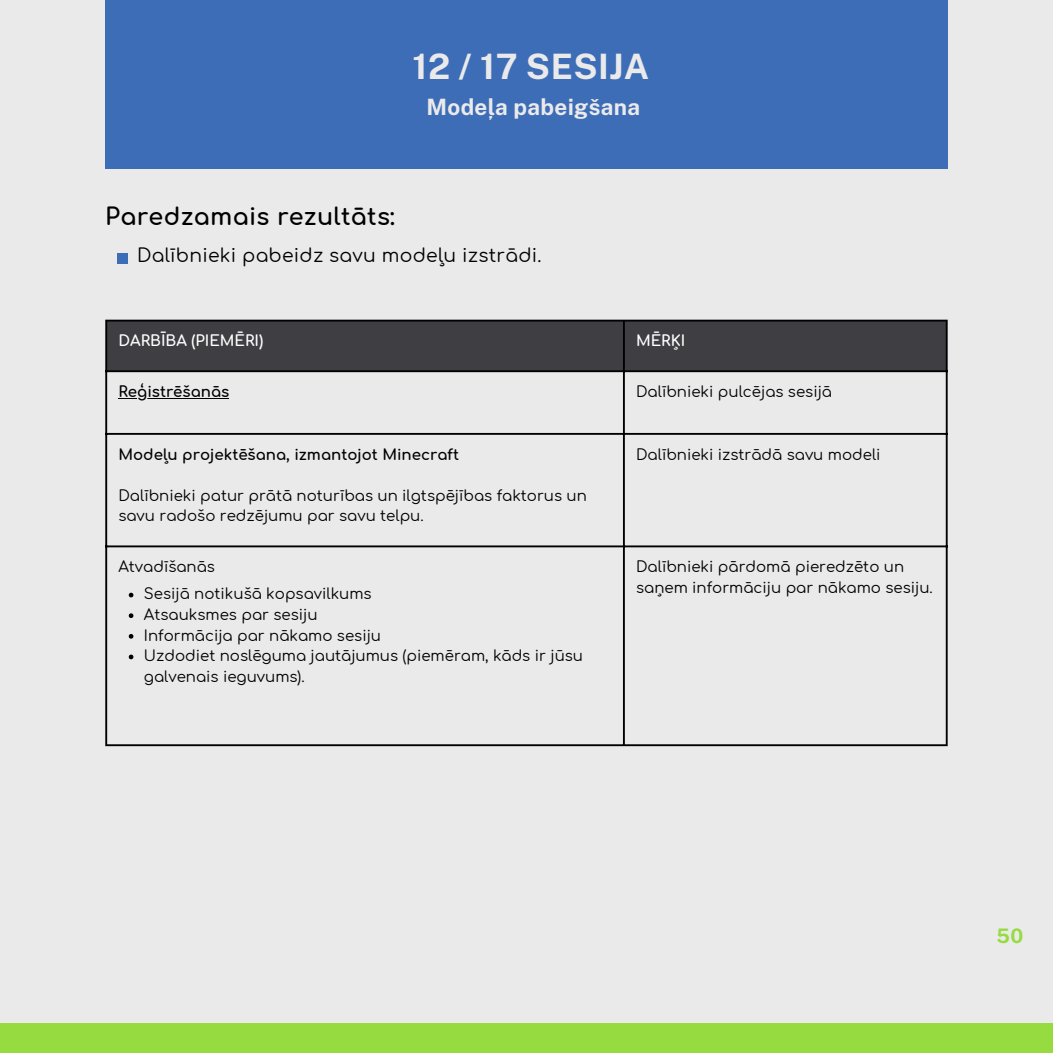
<style>
.page{position:relative;width:1053px;height:1053px;background:#fff}
.page>*{position:absolute;margin:0;border:0;box-sizing:border-box;transform-origin:0 0}
.t1{font:700 35px "Public Sans";letter-spacing:.015em;color:#eaeaeb}
.t2{font:700 23.75px "Comfortaa";letter-spacing:.015em;color:#000}
.t3{font:700 22.5px "Public Sans";letter-spacing:.015em;color:#eaeaeb}
.t4{font:700 20px "Public Sans";color:#96db3f}
.t5{font:18.75px "Comfortaa";letter-spacing:.015em;color:#000}
.t6{font:15px/20.6px "Comfortaa";color:#000}
.t7{font:700 15px "Comfortaa";color:#000}
.t8{font:700 15px "Comfortaa";color:#fff}
</style>
<div class="page">
<div style="left:0;top:0;width:1052px;height:1053px;background:#eaeaeb"></div>
<div style="left:0;top:1023px;width:1052px;height:30px;background:#96db3f"></div>
<div style="left:105px;top:0;width:842px;height:168px;background:#3e6db7"></div>
<div style="left:107px;top:321px;width:838px;height:49px;background:#3f3e43"></div>
<svg style="left:107px;top:372px;width:838px;height:372px"></svg>
<hr style="left:118px;top:398px;width:111px;height:1px;background:#000">
<svg style="left:129px;top:593px;width:4px;height:4px"></svg>
<svg style="left:129px;top:613px;width:4px;height:5px"></svg>
<svg style="left:129px;top:634px;width:4px;height:5px"></svg>
<svg style="left:129px;top:654px;width:4px;height:5px"></svg>
<hr style="left:105px;top:321px;width:2px;height:423px;background:#000">
<hr style="left:623px;top:321px;width:1px;height:423px;background:#000">
<hr style="left:945px;top:321px;width:2px;height:423px;background:#000">
<hr style="left:105px;top:320px;width:842px;height:1px;background:#000">
<hr style="left:105px;top:370px;width:842px;height:2px;background:#000">
<hr style="left:105px;top:433px;width:842px;height:2px;background:#000">
<hr style="left:105px;top:545px;width:842px;height:2px;background:#000">
<hr style="left:105px;top:744px;width:842px;height:2px;background:#000">
<div style="left:118px;top:253px;width:10px;height:11px;background:#3e6db7"></div>
<h1 class="t1" style="left:412px;top:46px;width:238px">12 / 17 SESIJA</h1>
<h3 class="t3" style="left:426px;top:93px;width:215px">Modeļa pabeigšana</h3>
<h2 class="t2" style="left:105px;top:204px;width:291px">Paredzamais rezultāts:</h2>
<p class="t5" style="left:137px;top:245px;width:406px">Dalībnieki pabeidz savu modeļu izstrādi.</p>
<p class="t8" style="left:118px;top:333px;width:146px">DARBĪBA (PIEMĒRI)</p>
<p class="t8" style="left:636px;top:333px;width:51px">MĒRĶI</p>
<p class="t7" style="left:118px;top:384px;width:112px">Reģistrēšanās</p>
<p class="t6" style="left:636px;top:382px;width:197px">Dalībnieki pulcējas sesijā</p>
<p class="t7" style="left:118px;top:446px;width:342px">Modeļu projektēšana, izmantojot Minecraft</p>
<p class="t6" style="left:118px;top:486px;width:470px">Dalībnieki patur prātā noturības un ilgtspējības faktorus un savu radošo redzējumu par savu telpu.</p>
<p class="t6" style="left:118px;top:557px;width:98px">Atvadīšanās</p>
<p class="t6" style="left:144px;top:584px;width:229px">Sesijā notikušā kopsavilkums</p>
<p class="t6" style="left:144px;top:605px;width:175px">Atsauksmes par sesiju</p>
<p class="t6" style="left:144px;top:625px;width:239px">Informācija par nākamo sesiju</p>
<p class="t6" style="left:144px;top:646px;width:440px">Uzdodiet noslēguma jautājumus (piemēram, kāds ir jūsu galvenais ieguvums).</p>
<p class="t6" style="left:636px;top:444px;width:246px">Dalībnieki izstrādā savu modeli</p>
<p class="t6" style="left:636px;top:557px;width:298px">Dalībnieki pārdomā pieredzēto un saņem informāciju par nākamo sesiju.</p>
<p class="t4" style="left:996px;top:924px;width:28px">50</p>
</div>
